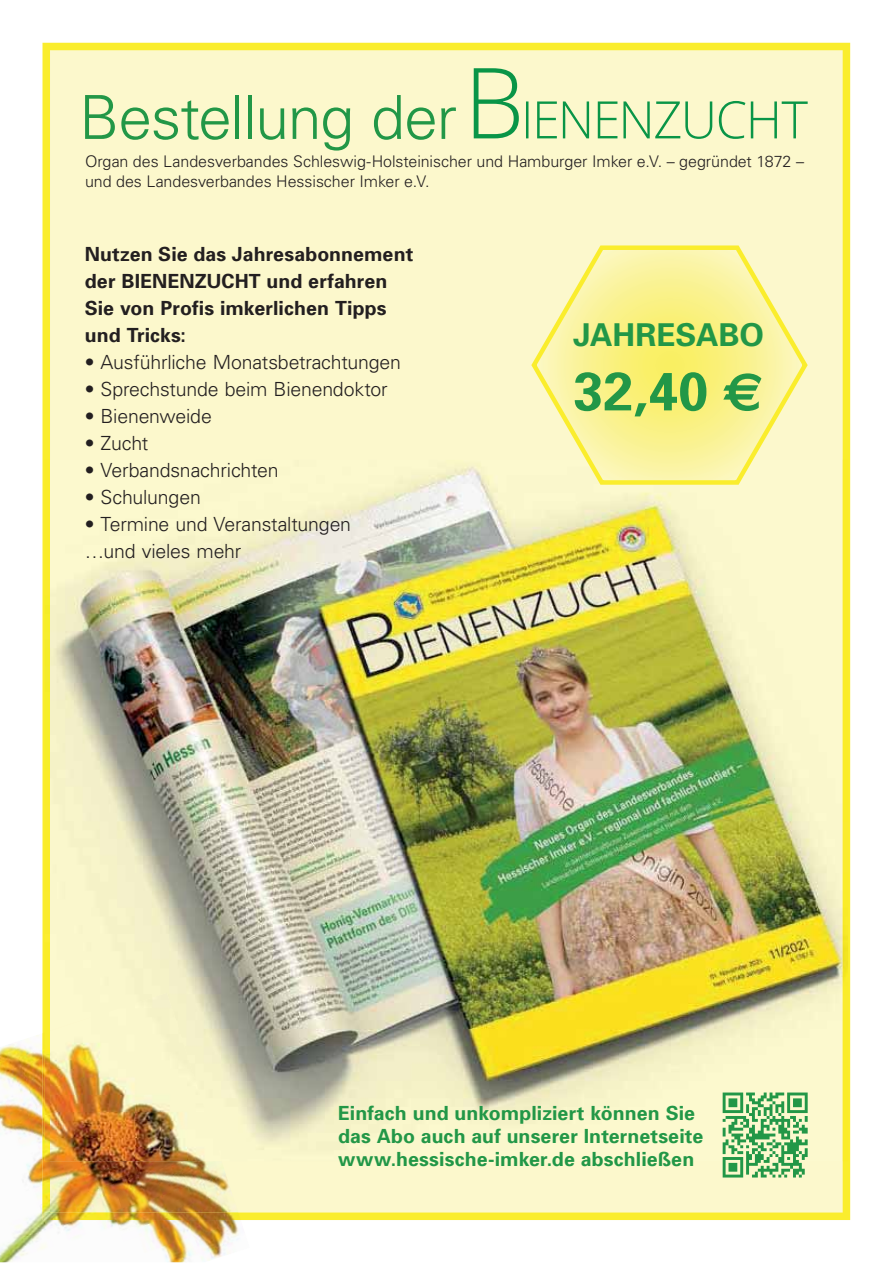
<style>
.page{position:relative;width:893px;height:1263px;background:#fff}
.page>*{position:absolute;margin:0;border:0;box-sizing:border-box;transform-origin:0 0}
.t1{font:300 60.75px "Univers";letter-spacing:-.02em;color:#229747}
.t2{font:700 54px "Univers";color:#229747}
.t3{font:700 31.5px "Univers";letter-spacing:-.005em;color:#229747}
.t4{font:300 19.5px/27px "Univers";letter-spacing:-.01em;color:#231f20}
.t5{font:700 19.5px/23.4px "Univers";letter-spacing:.005em;color:#229747}
.t6{font:700 19.5px/27px "Univers";letter-spacing:.005em;color:#231f20}
.t7{font:300 16.05px/19.2px "Univers";color:#231f20}
.s1{font-family:"Euro Sans"}
</style>
<div class="page">
<div style="left:43px;top:43px;width:807px;height:1177px;background:#fcf8cc"></div>
<img style="left:45px;top:460px;width:803px;height:701px">
<img style="left:0;top:1033px;width:250px;height:230px">
<img style="left:43px;top:1032px;width:198px;height:188px">
<img style="left:50px;top:993px;width:172px;height:168px">
<img style="left:45px;top:1031px;width:5px;height:130px">
<svg style="left:529px;top:242px;width:281px;height:245px;background:#faf39d"></svg>
<svg style="left:526px;top:101px;width:282px;height:38px;background:#cee5b2"></svg>
<svg style="left:474px;top:68px;width:45px;height:70px;background:#acd7a0"></svg>
<svg style="left:723px;top:1093px;width:85px;height:85px;background:#8fc78a"></svg>
<h1 class="t1" style="left:79px;top:95px;width:379px">Bestellung der</h1>
<p class="t7" style="left:85px;top:153px;width:720px">Organ des Landesverbandes Schleswig-Holsteinischer und Hamburger Imker e.V. – gegründet 1872 – und des Landesverbandes Hessischer Imker e.V.</p>
<p class="t6" style="left:85px;top:243px;width:330px">Nutzen Sie das Jahresabonnement der BIENENZUCHT und erfahren<br>Sie von Profis imkerlichen Tipps und Tricks:</p>
<p class="t4" style="left:85px;top:351px;width:318px">• Ausführliche Monatsbetrachtungen</p>
<p class="t4" style="left:85px;top:378px;width:304px">• Sprechstunde beim Bienendoktor</p>
<p class="t4" style="left:85px;top:405px;width:129px">• Bienenweide</p>
<p class="t4" style="left:85px;top:432px;width:65px">• Zucht</p>
<p class="t4" style="left:85px;top:459px;width:195px">• Verbandsnachrichten</p>
<p class="t4" style="left:85px;top:486px;width:118px">• Schulungen</p>
<p class="t4" style="left:85px;top:513px;width:268px">• Termine und Veranstaltungen …und vieles mehr</p>
<h3 class="t3" style="left:573px;top:323px;width:192px">JAHRESABO</h3>
<h2 class="t2" style="left:573px;top:371px;width:192px">32,40 <span class="s1">€</span></h2>
<p class="t5" style="left:338px;top:1103px;width:367px">Einfach und unkompliziert können Sie das Abo auch auf unserer Internetseite www.hessische-imker.de abschließen</p>
</div>
